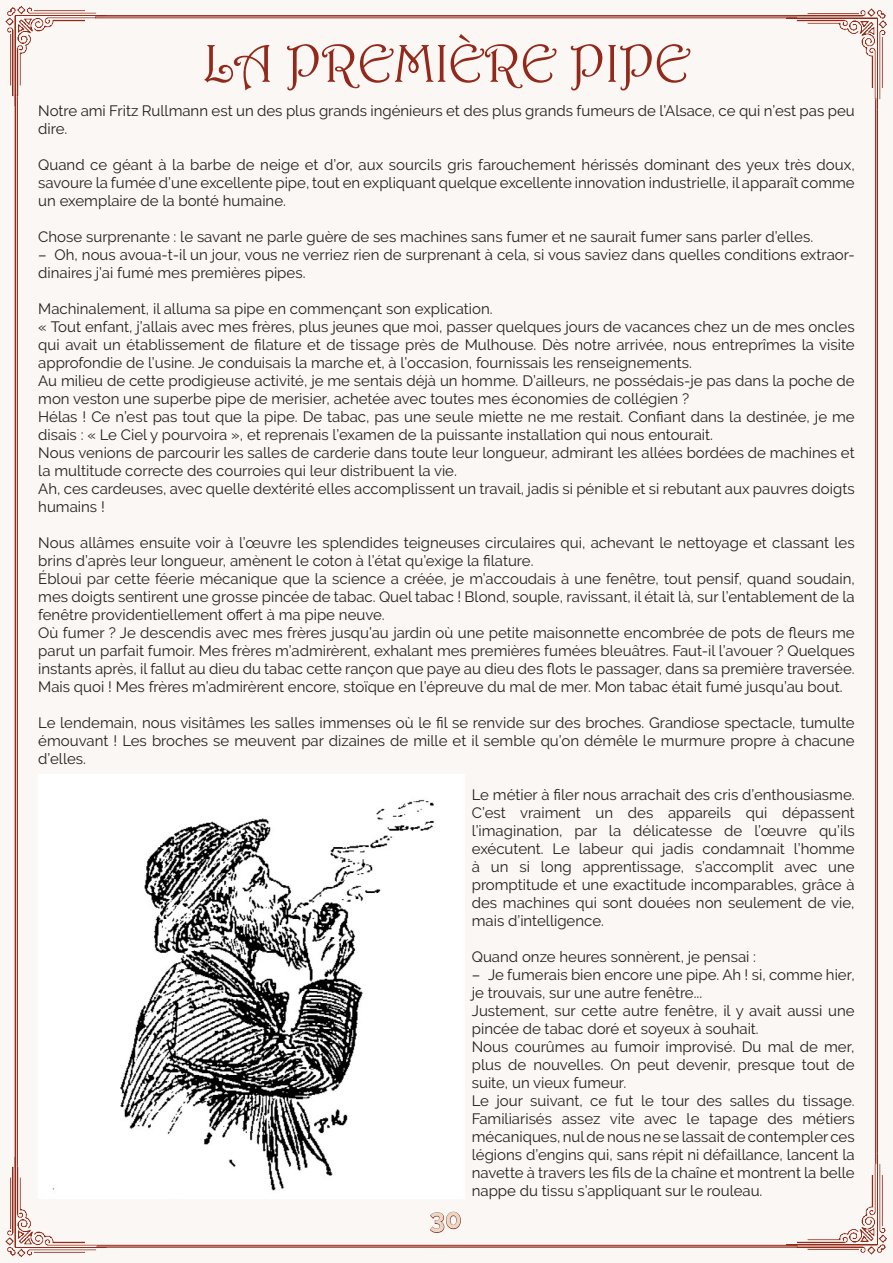
<style>
.page{position:relative;width:893px;height:1263px;background:#faf7f4}
.page>*{position:absolute;margin:0;border:0;box-sizing:border-box;transform-origin:0 0}
.Titre_page{font:54px "Harrington";letter-spacing:-.01em;color:#92291a}
.t1{font:700 27px "Raleway";color:#e8d9c6}
.t2{font:15px/18px "Raleway";color:#231f20}
</style>
<div class="page">
<svg style="left:430px;top:1211px;width:31px;height:22px"></svg>
<hr style="left:17px;top:94px;width:1px;height:1073px;background:#92291a">
<hr style="left:15px;top:94px;width:1px;height:1073px;background:#92291a">
<hr style="left:877px;top:98px;width:1px;height:1066px;background:#92291a">
<hr style="left:875px;top:98px;width:1px;height:1066px;background:#92291a">
<img style="left:5px;top:6px;width:109px;height:106px">
<img style="left:780px;top:8px;width:107px;height:108px">
<hr style="left:95px;top:18px;width:702px;height:1px;background:#92291a">
<hr style="left:95px;top:15px;width:702px;height:2px;background:#92291a">
<img style="left:5px;top:1150px;width:109px;height:107px">
<img style="left:780px;top:1146px;width:107px;height:109px">
<hr style="left:96px;top:1245px;width:702px;height:1px;background:#92291a">
<hr style="left:96px;top:1246px;width:702px;height:2px;background:#92291a">
<img style="left:38px;top:775px;width:426px;height:423px">
<p class="Titre_page" style="left:202px;top:31px;width:490px">LA PREMIÈRE PIPE</p>
<p class="t2" style="left:38px;top:102px;width:818px">Notre ami Fritz Rullmann est un des plus grands ingénieurs et des plus grands fumeurs de l’Alsace, ce qui n’est pas peu dire.</p>
<p class="t2" style="left:38px;top:156px;width:818px;text-align:justify">Quand ce géant à la barbe de neige et d’or, aux sourcils gris farouchement hérissés dominant des yeux très doux, savoure la fumée d’une excellente pipe, tout en expliquant quelque excellente innovation industrielle, il apparaît comme un exemplaire de la bonté humaine.</p>
<p class="t2" style="left:38px;top:228px;width:776px">Chose surprenante : le savant ne parle guère de ses machines sans fumer et ne saurait fumer sans parler d’elles.</p>
<p class="t2" style="left:38px;top:246px;width:818px">– Oh, nous avoua-t-il un jour, vous ne verriez rien de surprenant à cela, si vous saviez dans quelles conditions extraor&shy;dinaires j’ai fumé mes premières pipes.</p>
<p class="t2" style="left:38px;top:300px;width:456px">Machinalement, il alluma sa pipe en commençant son explication.</p>
<p class="t2" style="left:38px;top:318px;width:818px;text-align:justify">« Tout enfant, j’allais avec mes frères, plus jeunes que moi, passer quelques jours de vacances chez un de mes oncles qui avait un établissement de filature et de tissage près de Mulhouse. Dès notre arrivée, nous entreprîmes la visite approfondie de l’usine. Je conduisais la marche et, à l’occasion, fournissais les renseignements.</p>
<p class="t2" style="left:38px;top:372px;width:818px">Au milieu de cette prodigieuse activité, je me sentais déjà un homme. D’ailleurs, ne possédais-je pas dans la poche de mon veston une superbe pipe de merisier, achetée avec toutes mes économies de collégien ?</p>
<p class="t2" style="left:38px;top:408px;width:818px">Hélas ! Ce n’est pas tout que la pipe. De tabac, pas une seule miette ne me restait. Confiant dans la destinée, je me disais : « Le Ciel y pourvoira », et reprenais l’examen de la puissante installation qui nous entourait.</p>
<p class="t2" style="left:38px;top:444px;width:818px">Nous venions de parcourir les salles de carderie dans toute leur longueur, admirant les allées bordées de machines et la multitude correcte des courroies qui leur distribuent la vie.</p>
<p class="t2" style="left:38px;top:480px;width:818px">Ah, ces cardeuses, avec quelle dextérité elles accomplissent un travail, jadis si pénible et si rebutant aux pauvres doigts humains !</p>
<p class="t2" style="left:38px;top:534px;width:818px">Nous allâmes ensuite voir à l’œuvre les splendides teigneuses circulaires qui, achevant le nettoyage et classant les brins d’après leur longueur, amènent le coton à l’état qu’exige la filature.</p>
<p class="t2" style="left:38px;top:570px;width:818px;text-align:justify">Ébloui par cette féerie mécanique que la science a créée, je m’accoudais à une fenêtre, tout pensif, quand soudain, mes doigts sentirent une grosse pincée de tabac. Quel tabac ! Blond, souple, ravissant, il était là, sur l’entablement de la fenêtre providentiellement offert à ma pipe neuve.</p>
<p class="t2" style="left:38px;top:624px;width:818px;text-align:justify">Où fumer ? Je descendis avec mes frères jusqu’au jardin où une petite maisonnette encombrée de pots de fleurs me parut un parfait fumoir. Mes frères m’admirèrent, exhalant mes premières fumées bleuâtres. Faut-il l’avouer ? Quelques instants après, il fallut au dieu du tabac cette rançon que paye au dieu des flots le passager, dans sa première traversée.<br>Mais quoi ! Mes frères m’admirèrent encore, stoïque en l’épreuve du mal de mer. Mon tabac était fumé jusqu’au bout.</p>
<p class="t2" style="left:38px;top:714px;width:818px;text-align:justify">Le lendemain, nous visitâmes les salles immenses où le fil se renvide sur des broches. Grandiose spectacle, tumulte émouvant ! Les broches se meuvent par dizaines de mille et il semble qu’on démêle le murmure propre à chacune d’elles.</p>
<p class="t2" style="left:472px;top:786px;width:384px;text-align:justify">Le métier à filer nous arrachait des cris d’enthousiasme.<br>C’est vraiment un des appareils qui dépassent l’imagination, par la délicatesse de l’œuvre qu’ils exécutent. Le labeur qui jadis condamnait l’homme à un si long apprentissage, s’accomplit avec une promptitude et une exactitude incomparables, grâce à des machines qui sont douées non seulement de vie, mais d’intelligence.</p>
<p class="t2" style="left:472px;top:948px;width:286px">Quand onze heures sonnèrent, je pensai :</p>
<p class="t2" style="left:472px;top:966px;width:384px">– Je fumerais bien encore une pipe. Ah ! si, comme hier, je trouvais, sur une autre fenêtre...</p>
<p class="t2" style="left:472px;top:1002px;width:384px">Justement, sur cette autre fenêtre, il y avait aussi une pincée de tabac doré et soyeux à souhait.</p>
<p class="t2" style="left:472px;top:1038px;width:384px;text-align:justify">Nous courûmes au fumoir improvisé. Du mal de mer, plus de nouvelles. On peut devenir, presque tout de suite, un vieux fumeur.</p>
<p class="t2" style="left:472px;top:1092px;width:384px;text-align:justify">Le jour suivant, ce fut le tour des salles du tissage.<br>Familiarisés assez vite avec le tapage des métiers mécaniques, nul de nous ne se lassait de contempler ces légions d’engins qui, sans répit ni défaillance, lancent la navette à travers les fils de la chaîne et montrent la belle nappe du tissu s’appliquant sur le rouleau.</p>
<h2 class="t1" style="left:430px;top:1203px;width:33px">30</h2>
</div>
